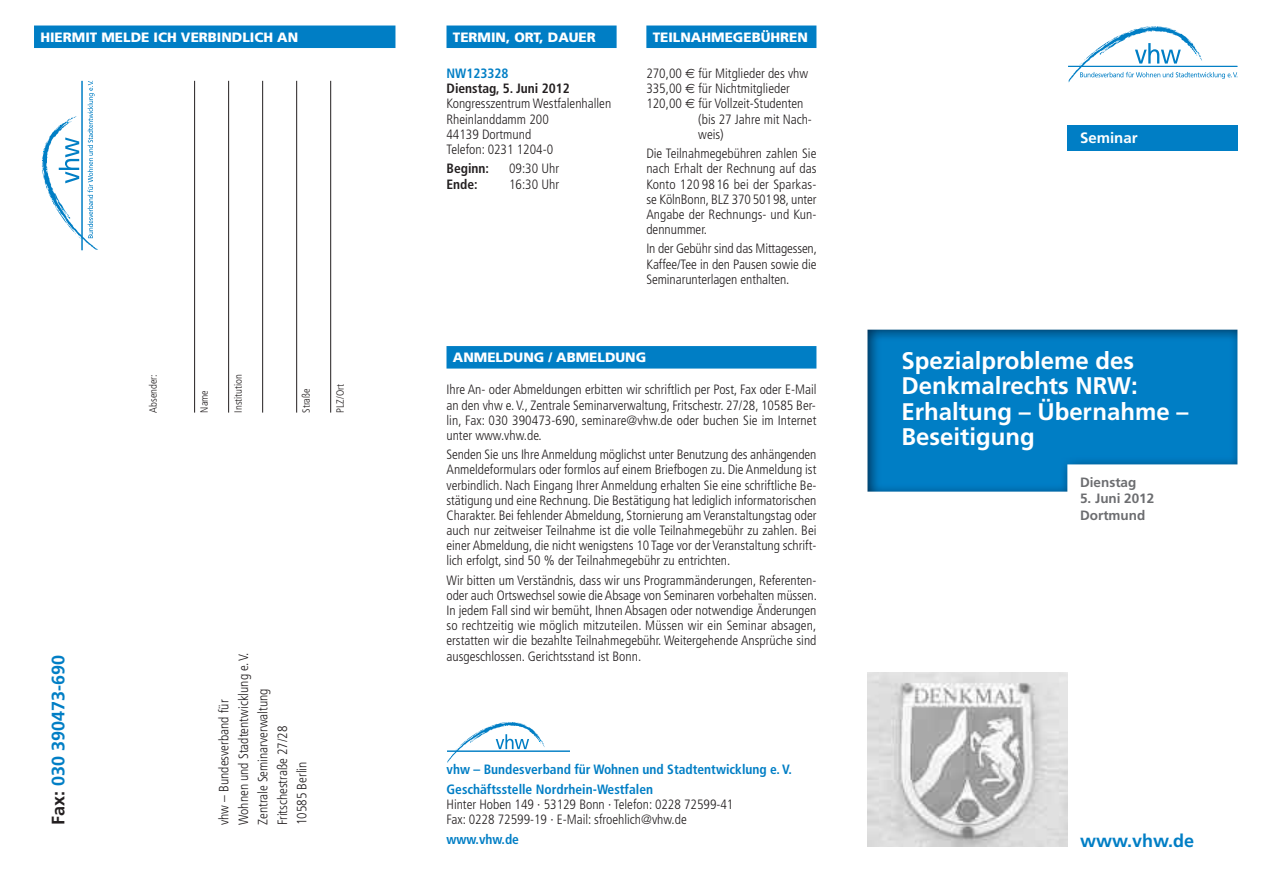
<style>
.page{position:relative;width:1263px;height:872px;background:#fff}
.page>*{position:absolute;margin:0;border:0;box-sizing:border-box;transform-origin:0 0}
.t1{font:700 24px/25.5px "Frutiger";color:#fff}
.t2{font:700 18px "Frutiger";color:#007ec5}
.t3{font:700 15px "Frutiger";color:#fff}
.t4{font:300 condensed 13.5px/15.1px "Frutiger";color:#231f20;text-align:justify}
.t5{font:700 condensed 13.5px/19.4px "Frutiger";color:#007ec5}
.t6{font:900 13.5px "Frutiger";color:#fff}
.t7{font:700 condensed 13.5px "Frutiger";color:#231f20}
.t8{font:700 13.5px/16.5px "Frutiger";color:#6c6d70}
.t9{font:300 condensed 10.5px "Frutiger";color:#231f20}
.s1{color:#231f20}
</style>
<div class="page">
<img style="left:867px;top:330px;width:370px;height:161px">
<svg style="left:1068px;top:26px;width:169px;height:57px"></svg>
<svg style="left:42px;top:81px;width:56px;height:169px"></svg>
<div style="left:1067px;top:125px;width:170px;height:26px;background:#007ec5"></div>
<div style="left:446px;top:26px;width:171px;height:22px;background:#007ec5"></div>
<div style="left:34px;top:26px;width:361px;height:22px;background:#007ec5"></div>
<div style="left:646px;top:26px;width:170px;height:22px;background:#007ec5"></div>
<div style="left:446px;top:346px;width:370px;height:22px;background:#007ec5"></div>
<hr style="left:447px;top:751px;width:123px;height:1px;background:#007ec5">
<svg style="left:447px;top:722px;width:98px;height:41px"></svg>
<hr style="left:194px;top:81px;width:1px;height:331px;background:#231f20">
<hr style="left:228px;top:81px;width:1px;height:331px;background:#231f20">
<hr style="left:262px;top:81px;width:1px;height:331px;background:#231f20">
<hr style="left:296px;top:81px;width:1px;height:331px;background:#231f20">
<hr style="left:330px;top:81px;width:1px;height:331px;background:#231f20">
<img style="left:867px;top:672px;width:200px;height:174px">
<p class="t6" style="left:40px;top:32px;width:259px">HIERMIT MELDE ICH VERBINDLICH AN</p>
<p class="t6" style="left:453px;top:32px;width:144px">TERMIN, ORT, DAUER</p>
<p class="t6" style="left:653px;top:32px;width:157px">TEILNAHMEGEBÜHREN</p>
<p class="t9" style="left:149px;top:412px;width:40px;rotate:-90deg">Absender:</p>
<p class="t9" style="left:200px;top:412px;width:24px;rotate:-90deg">Name</p>
<p class="t9" style="left:234px;top:412px;width:40px;rotate:-90deg">Institution</p>
<p class="t9" style="left:302px;top:412px;width:26px;rotate:-90deg">Straße</p>
<p class="t9" style="left:336px;top:412px;width:30px;rotate:-90deg">PLZ/Ort</p>
<h2 class="t2" style="left:51px;top:825px;width:171px;rotate:-90deg"><span class="s1">Fax:</span> 030 390473-690</h2>
<p class="t4" style="left:215px;top:825px;width:174px;line-height:19.5px;text-align:left;rotate:-90deg">vhw – Bundesverband für<br>Wohnen und Stadtentwicklung e.V.<br>Zentrale Seminarverwaltung<br>Fritschestraße 27/28<br>10585 Berlin</p>
<p class="t5" style="left:446px;top:65px;width:64px">NW123328</p>
<p class="t7" style="left:446px;top:83px;width:125px">Dienstag, 5. Juni 2012</p>
<p class="t4" style="left:446px;top:97px;width:166px;text-align:left">Kongresszentrum Westfalenhallen<br>Rheinlanddamm 200<br>44139 Dortmund<br>Telefon: 0231 1204-0</p>
<p class="t7" style="left:446px;top:163px;width:44px">Beginn:</p>
<p class="t4" style="left:509px;top:162px;width:52px">09:30 Uhr</p>
<p class="t7" style="left:446px;top:178px;width:33px">Ende:</p>
<p class="t4" style="left:509px;top:177px;width:52px">16:30 Uhr</p>
<p class="t4" style="left:646px;top:67px;width:163px">270,00 für Mitglieder des vhw</p>
<p class="t4" style="left:646px;top:82px;width:145px">335,00 für Nichtmitglieder</p>
<p class="t4" style="left:646px;top:97px;width:159px">120,00 für Vollzeit-Studenten</p>
<p class="t4" style="left:698px;top:112px;width:115px">(bis 27 Jahre mit Nach-</p>
<p class="t4" style="left:698px;top:128px;width:27px">weis)</p>
<p class="t4" style="left:646px;top:147px;width:172px">Die Teilnahmegebühren zahlen Sie nach Erhalt der Rechnung auf das Konto 120 9816 bei der Sparkas&shy;se KölnBonn, BLZ 37050198, unter Angabe der Rechnungs- und Kun&shy;dennummer.</p>
<p class="t4" style="left:646px;top:242px;width:172px">In der Gebühr sind das Mittagessen, Kaffee/Tee in den Pausen sowie die Seminarunterlagen enthalten.</p>
<p class="t6" style="left:453px;top:352px;width:195px">ANMELDUNG / ABMELDUNG</p>
<p class="t4" style="left:446px;top:383px;width:371px">Ihre An- oder Abmeldungen erbitten wir schriftlich per Post, Fax oder E-Mail an den vhw e.V., Zentrale Seminarverwaltung, Fritschestr. 27/28, 10585 Ber&shy;lin, Fax: 030 390473-690, seminare@vhw.de oder buchen Sie im Internet unter www.vhw.de.</p>
<p class="t4" style="left:446px;top:448px;width:371px">Senden Sie uns IhreAnmeldung möglichst unter Benutzung des anhängenden Anmeldeformulars oder formlos auf einem Briefbogen zu. Die Anmeldung ist verbindlich. Nach Eingang Ihrer Anmeldung erhalten Sie eine schriftliche Be&shy;stätigung und eine Rechnung. Die Bestätigung hat lediglich informatorischen Charakter. Bei fehlenderAbmeldung, Stornierung amVeranstaltungstag oder auch nur zeitweiser Teilnahme ist die volle Teilnahmegebühr zu zahlen. Bei einerAbmeldung, die nicht wenigstens 10Tage vor derVeranstaltung schrift&shy;lich erfolgt, sind 50 % der Teilnahmegebühr zu entrichten.</p>
<p class="t4" style="left:446px;top:573px;width:372px">Wir bitten um Verständnis, dass wir uns Programmänderungen, Referenten&shy;oder auch Ortswechsel sowie dieAbsage von Seminaren vorbehalten müssen.<br>In jedem Fall sind wir bemüht, Ihnen Absagen oder notwendige Änderungen so rechtzeitig wie möglich mitzuteilen. Müssen wir ein Seminar absagen, erstatten wir die bezahlte Teilnahmegebühr. Weitergehende Ansprüche sind ausgeschlossen. Gerichtsstand ist Bonn.</p>
<p class="t5" style="left:446px;top:761px;width:347px">vhw – Bundesverband für Wohnen und Stadtentwicklung e.V.<br>Geschäftsstelle Nordrhein-Westfalen</p>
<p class="t4" style="left:446px;top:797px;width:288px">Hinter Hoben 149 · 53129 Bonn · Telefon: 0228 72599-41<br>Fax: 0228 72599-19 · E-Mail: sfroehlich@vhw.de</p>
<p class="t5" style="left:446px;top:830px;width:74px">www.vhw.de</p>
<p class="t3" style="left:1080px;top:131px;width:59px">Seminar</p>
<h1 class="t1" style="left:901px;top:350px;width:288px">Spezialprobleme des<br>Denkmalrechts NRW:<br>Erhaltung – Übernahme –<br>Beseitigung</h1>
<p class="t8" style="left:1080px;top:475px;width:58px">Dienstag</p>
<p class="t8" style="left:1080px;top:491px;width:76px">5. Juni 2012<br>Dortmund</p>
<h2 class="t2" style="left:1080px;top:833px;width:115px">www.vhw.de</h2>
</div>
